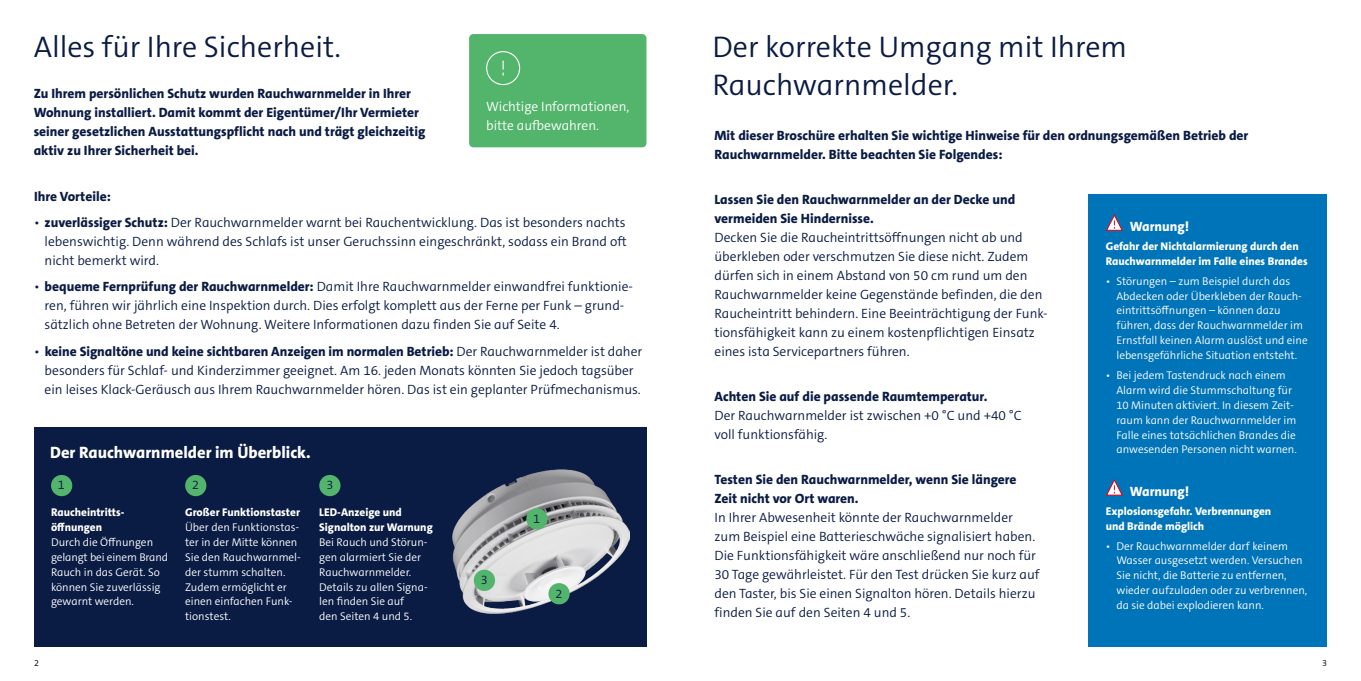
<style>
.page{position:relative;width:1361px;height:681px;background:#fff}
.page>*{position:absolute;margin:0;border:0;box-sizing:border-box;transform-origin:0 0}
.t1{font:30px/37.8px "The Sansfor Ista Sm Lt";color:#0a1b44}
.t2{font:800 16.5px "The Sansfor Ista";color:#fff}
.t3{font:13.5px/18.9px "The Sansfor Ista Sm Lt";color:#0a1b44}
.t4{font:800 13.5px/18.9px "The Sansfor Ista";color:#0a1b44}
.t5{font:13.5px/19px "The Sansfor Ista Sm Lt";color:#fff}
.t6{font:800 13.5px "The Sansfor Ista";color:#fff}
.t7{font:12.75px "The Sansfor Ista Sm Lt";color:#0a1b44}
.t8{font:12.6px "The Sansfor Ista Sm Lt";color:#0a1b44}
.t9{font:11.25px/14.9px "The Sansfor Ista Sm Lt";color:#fff}
.t10{font:800 11.25px/14.9px "The Sansfor Ista";color:#fff}
.t11{font:9px "The Sansfor Ista Sm Lt";color:#000}
.s1{font-family:"The Sansfor Ista";font-weight:800}
.s2{font-family:"The Sansfor Ista Sm Lt";font-weight:400}
</style>
<div class="page">
<div style="left:34px;top:427px;width:612px;height:219px;background:#0a1b44"></div>
<img style="left:453px;top:470px;width:176px;height:143px">
<div style="left:1089px;top:195px;width:238px;height:451px;background:#0074b9"></div>
<svg style="left:1106px;top:214px;width:17px;height:17px"></svg>
<svg style="left:1106px;top:479px;width:17px;height:17px"></svg>
<div style="left:469px;top:34px;width:177px;height:113px;background:#53b46c;border-radius:4px"></div>
<svg style="left:486px;top:51px;width:35px;height:35px"></svg>
<div style="left:51px;top:474px;width:21px;height:22px;background:#53b46c;border-radius:50%"></div>
<div style="left:185px;top:474px;width:21px;height:22px;background:#53b46c;border-radius:50%"></div>
<div style="left:319px;top:474px;width:21px;height:22px;background:#53b46c;border-radius:50%"></div>
<div style="left:548px;top:583px;width:22px;height:21px;background:#53b46c;border-radius:50%"></div>
<div style="left:474px;top:569px;width:21px;height:21px;background:#53b46c;border-radius:50%"></div>
<div style="left:526px;top:508px;width:21px;height:21px;background:#53b46c;border-radius:50%"></div>
<h1 class="t1" style="left:34px;top:28px;width:309px">Alles für Ihre Sicherheit.</h1>
<p class="t4" style="left:34px;top:84px;width:393px">Zu Ihrem persönlichen Schutz wurden Rauchwarnmelder in Ihrer Wohnung installiert. Damit kommt der Eigentümer/Ihr Vermieter seiner gesetzlichen Ausstattungspflicht nach und trägt gleichzeitig aktiv zu Ihrer Sicherheit bei.</p>
<p class="t5" style="left:486px;top:97px;width:145px">Wichtige Informationen, bitte aufbewahren.</p>
<p class="t4" style="left:34px;top:186px;width:78px">Ihre Vorteile:</p>
<p class="t3" style="left:45px;top:213px;width:583px;text-align:justify;text-indent:-11px">• <span class="s1">zuverlässiger Schutz:</span> Der Rauchwarnmelder warnt bei Rauchentwicklung. Das ist besonders nachts lebenswichtig. Denn während des Schlafs ist unser Geruchssinn eingeschränkt, sodass ein Brand oft nicht bemerkt wird.</p>
<p class="t3" style="left:45px;top:277px;width:590px;text-indent:-11px">• <span class="s1">bequeme Fernprüfung der Rauchwarnmelder:</span> Damit Ihre Rauchwarnmelder einwandfrei funktionie&shy;ren, führen wir jährlich eine Inspektion durch. Dies erfolgt komplett aus der Ferne per Funk – grund&shy;sätzlich ohne Betreten der Wohnung. Weitere Informationen dazu finden Sie auf Seite 4.</p>
<p class="t4" style="left:34px;top:341px;width:610px"><span class="s2">•</span> keine Signaltöne und keine sichtbaren Anzeigen im normalen Betrieb: <span class="s2">Der Rauchwarnmelder ist daher</span></p>
<p class="t3" style="left:45px;top:360px;width:597px">besonders für Schlaf- und Kinderzimmer geeignet. Am 16. jeden Monats könnten Sie jedoch tagsüber ein leises Klack-Geräusch aus Ihrem Rauchwarnmelder hören. Das ist ein geplanter Prüfmechanismus.</p>
<p class="t2" style="left:50px;top:441px;width:262px">Der Rauchwarnmelder im Überblick.</p>
<p class="t7" style="left:58px;top:476px;width:9px">1</p>
<p class="t10" style="left:51px;top:505px;width:75px">Raucheintritts&shy;öffnungen</p>
<p class="t9" style="left:51px;top:534px;width:119px">Durch die Öffnungen gelangt bei einem Brand<br>Rauch in das Gerät. So können Sie zuverlässig gewarnt werden.</p>
<p class="t8" style="left:192px;top:477px;width:8px">2</p>
<p class="t10" style="left:185px;top:505px;width:116px">Großer Funktionstaster</p>
<p class="t9" style="left:185px;top:519px;width:117px">Über den Funktionstas&shy;ter in der Mitte können<br>Sie den Rauchwarnmel&shy;der stumm schalten.<br>Zudem ermöglicht er einen einfachen Funk&shy;tionstest.</p>
<p class="t8" style="left:326px;top:477px;width:8px">3</p>
<p class="t10" style="left:319px;top:505px;width:115px">LED-Anzeige und<br>Signalton zur Warnung</p>
<p class="t9" style="left:319px;top:534px;width:110px">Bei Rauch und Störun&shy;gen alarmiert Sie der<br>Rauchwarnmelder.<br>Details zu allen Signa&shy;len finden Sie auf<br>den Seiten 4 und 5.</p>
<p class="t8" style="left:481px;top:571px;width:8px">3</p>
<p class="t7" style="left:533px;top:510px;width:9px">1</p>
<p class="t8" style="left:555px;top:585px;width:8px">2</p>
<h1 class="t1" style="left:712px;top:28px;width:416px">Der korrekte Umgang mit Ihrem<br>Rauchwarnmelder.</h1>
<p class="t4" style="left:714px;top:126px;width:535px">Mit dieser Broschüre erhalten Sie wichtige Hinweise für den ordnungsgemäßen Betrieb der<br>Rauchwarnmelder. Bitte beachten Sie Folgendes:</p>
<p class="t4" style="left:714px;top:190px;width:302px">Lassen Sie den Rauchwarnmelder an der Decke und vermeiden Sie Hindernisse.</p>
<p class="t3" style="left:714px;top:228px;width:335px">Decken Sie die Raucheintrittsöffnungen nicht ab und überkleben oder verschmutzen Sie diese nicht. Zudem dürfen sich in einem Abstand von 50 cm rund um den Rauchwarnmelder keine Gegenstände befinden, die den Raucheintritt behindern. Eine Beeinträchtigung der Funk&shy;tionsfähigkeit kann zu einem kostenpflichtigen Einsatz eines ista Servicepartners führen.</p>
<p class="t4" style="left:714px;top:387px;width:274px">Achten Sie auf die passende Raumtemperatur.</p>
<p class="t3" style="left:714px;top:406px;width:309px">Der Rauchwarnmelder ist zwischen +0 °C und +40 °C voll funktionsfähig.</p>
<p class="t4" style="left:714px;top:470px;width:304px">Testen Sie den Rauchwarnmelder, wenn Sie längere<br>Zeit nicht vor Ort waren.</p>
<p class="t3" style="left:714px;top:508px;width:327px">In Ihrer Abwesenheit könnte der Rauchwarnmelder zum Beispiel eine Batterieschwäche signalisiert haben.<br>Die Funktionsfähigkeit wäre anschließend nur noch für 30 Tage gewährleistet. Für den Test drücken Sie kurz auf den Taster, bis Sie einen Signalton hören. Details hierzu finden Sie auf den Seiten 4 und 5.</p>
<p class="t6" style="left:1129px;top:217px;width:61px">Warnung!</p>
<p class="t10" style="left:1106px;top:239px;width:203px">Gefahr der Nichtalarmierung durch den<br>Rauchwarnmelder im Falle eines Brandes</p>
<p class="t9" style="left:1116px;top:273px;width:193px;text-indent:-11px">• Störungen – zum Beispiel durch das Abdecken oder Überkleben der Rauch&shy;eintrittsöffnungen – können dazu führen, dass der Rauchwarnmelder im Ernstfall keinen Alarm auslöst und eine lebensgefährliche Situation entsteht.</p>
<p class="t9" style="left:1116px;top:368px;width:182px;text-indent:-11px">• Bei jedem Tastendruck nach einem Alarm wird die Stummschaltung für 10 Minuten aktiviert. In diesem Zeit&shy;raum kann der Rauchwarnmelder im Falle eines tatsächlichen Brandes die anwesenden Personen nicht warnen.</p>
<p class="t6" style="left:1129px;top:482px;width:61px">Warnung!</p>
<p class="t10" style="left:1106px;top:503px;width:167px">Explosionsgefahr. Verbrennungen und Brände möglich</p>
<p class="t9" style="left:1116px;top:538px;width:192px;text-indent:-11px">• Der Rauchwarnmelder darf keinem Wasser ausgesetzt werden. Versuchen Sie nicht, die Batterie zu entfernen, wieder aufzuladen oder zu verbrennen, da sie dabei explodieren kann.</p>
<p class="t11" style="left:34px;top:656px;width:6px">2</p>
<p class="t11" style="left:1322px;top:656px;width:6px">3</p>
</div>
